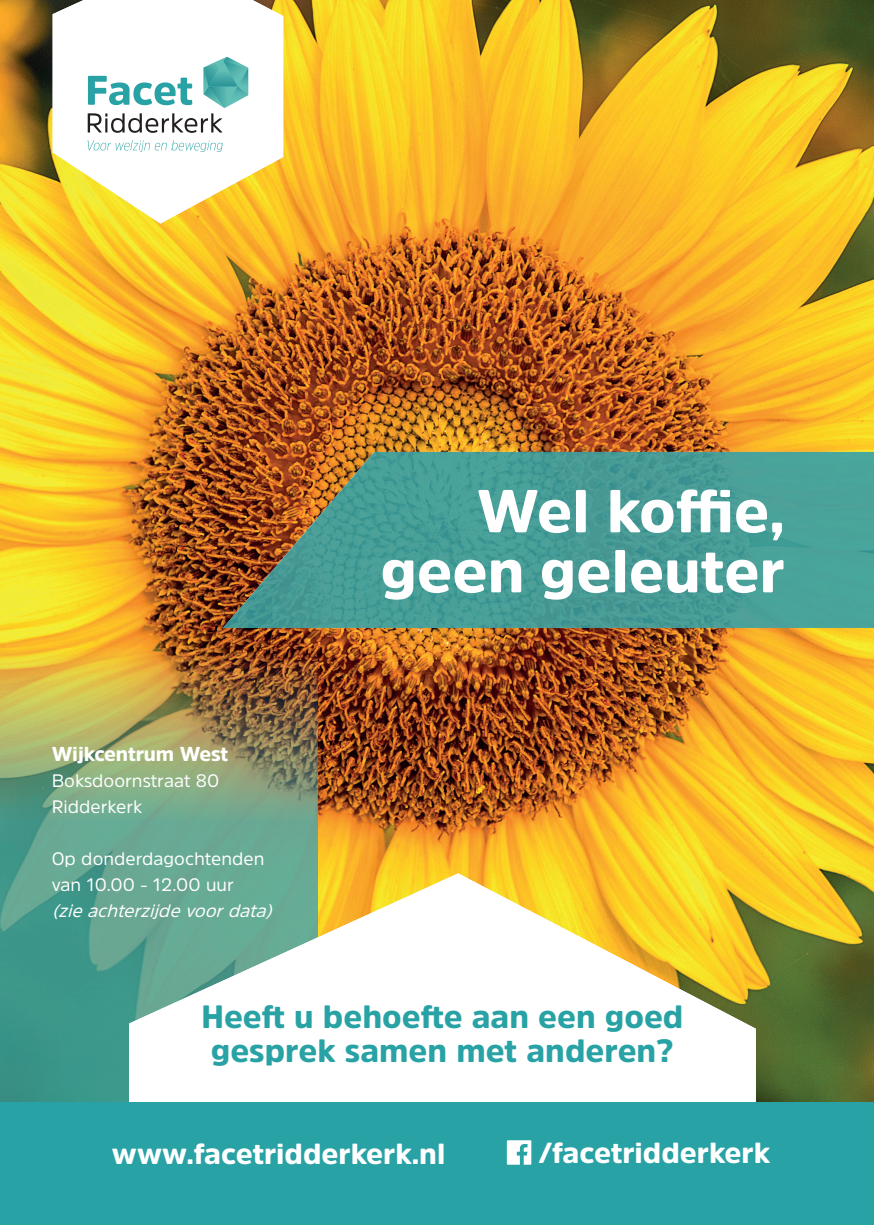
<style>
.page{position:relative;width:874px;height:1225px;background:#fff}
.page>*{position:absolute;margin:0;border:0;box-sizing:border-box;transform-origin:0 0}
.t1{font:900 60px/60px "Amsi Pro";color:#fff;text-align:right}
.t2{font:900 32px/33.8px "Amsi Pro";color:#28a2a4}
.t3{font:900 28.8px "Amsi Pro";color:#fff}
.t4{font:900 20px "Amsi Pro";letter-spacing:-.01em;color:#fff}
.t5{font:18px/26px "Amsi Pro";color:#fff}
.t6{font:italic 18px "Amsi Pro";color:#fff}
</style>
<div class="page">
<img style="left:0;top:0;width:873px;height:1102px">
<img style="left:0;top:648px;width:317px;height:454px">
<svg style="left:129px;top:1023px;width:279px;height:79px"></svg>
<svg style="left:129px;top:873px;width:279px;height:150px"></svg>
<svg style="left:408px;top:1028px;width:347px;height:74px"></svg>
<svg style="left:408px;top:873px;width:347px;height:155px"></svg>
<img style="left:223px;top:452px;width:650px;height:176px">
<div style="left:0;top:1102px;width:873px;height:123px;background:#28a2a4"></div>
<svg style="left:506px;top:1140px;width:25px;height:24px"></svg>
<svg style="left:53px;top:0;width:230px;height:223px"></svg>
<p class="t4" style="left:52px;top:740px;width:178px">Wijkcentrum West</p>
<p class="t5" style="left:52px;top:767px;width:169px">Boksdoornstraat 80<br>Ridderkerk</p>
<p class="t5" style="left:52px;top:845px;width:214px">Op donderdagochtenden van 10.00 - 12.00 uur</p>
<p class="t6" style="left:52px;top:898px;width:228px">(zieachterzijdevoordata)</p>
<h1 class="t1" style="left:380px;top:480px;width:406px">Wel koffie, geen geleuter</h1>
<h2 class="t2" style="left:201px;top:999px;width:483px">Heeﬞ u behoeﬞe aan een goed gesprek samen met anderen?</h2>
<h3 class="t3" style="left:112px;top:1134px;width:335px">www.facetridderkerk.nl</h3>
<h3 class="t3" style="left:538px;top:1133px;width:232px">/facetridderkerk</h3>
</div>
